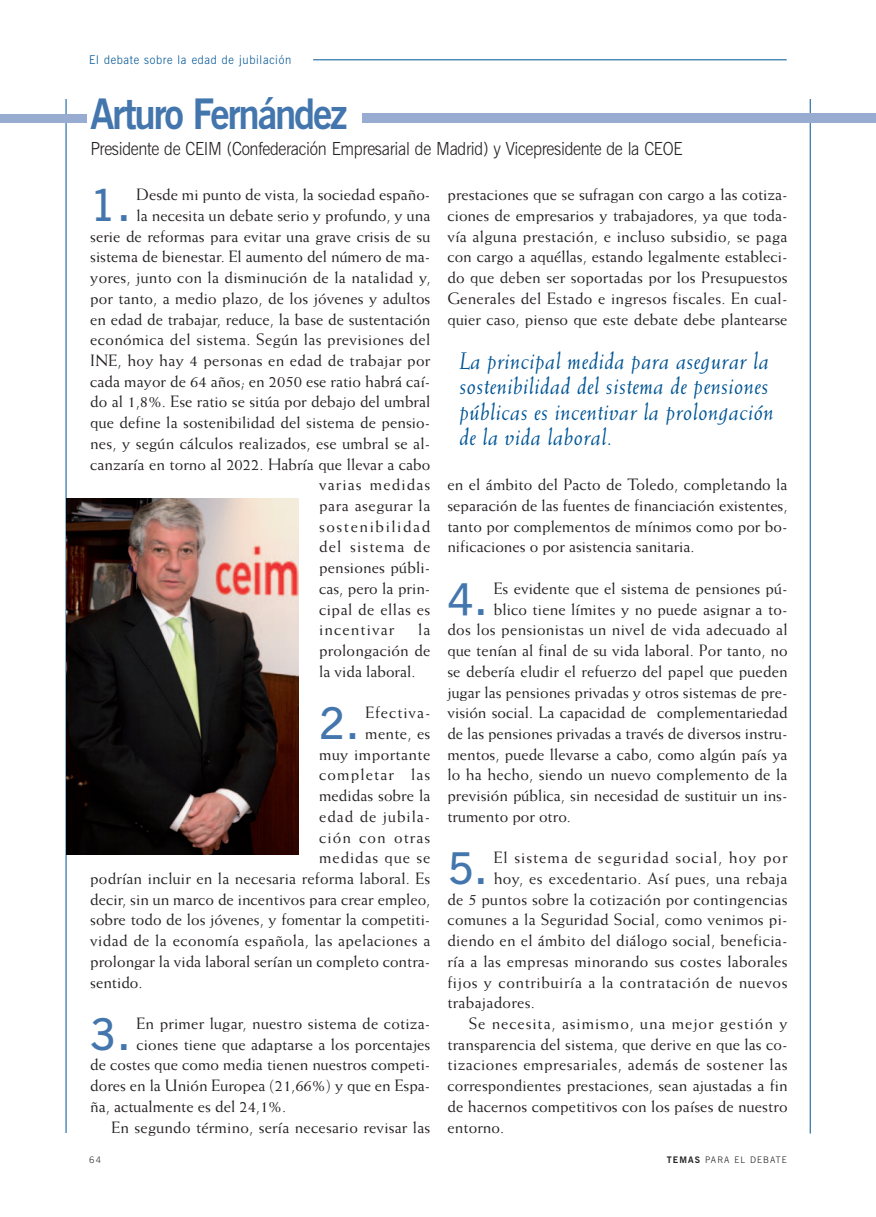
<style>
.page{position:relative;width:876px;height:1217px;background:#fff}
.page>*{position:absolute;margin:0;border:0;box-sizing:border-box;transform-origin:0 0}
.t1{font:600 43.8px "News Gothic BT";color:#4476ae}
.t2{font:700 42px "News Gothic BT";letter-spacing:-.06em;color:#4476ae;scale:.92 1}
.t3{font:italic 24px/25.5px "Weiss Std";letter-spacing:.015em;color:#005595}
.t4{font:300 18px "News Gothic BT";letter-spacing:-.02em;color:#231f20;scale:.92 1}
.t5{font:16.5px/20.7px "Weiss Std";letter-spacing:.005em;color:#231f20;text-align:justify}
.t6{font:16.5px "Weiss Std";letter-spacing:.055em;color:#231f20}
.t7{font:16.5px "Weiss Std";letter-spacing:.03em;color:#231f20}
.t8{font:16.5px "Weiss Std";letter-spacing:.065em;color:#231f20}
.t9{font:16.5px "Weiss Std";letter-spacing:.035em;color:#231f20}
.t10{font:16.5px "Weiss Std";letter-spacing:.095em;color:#231f20}
.t11{font:16.5px "Weiss Std";letter-spacing:.025em;color:#231f20}
.t12{font:16.5px "Weiss Std";letter-spacing:.05em;color:#231f20}
.t13{font:300 12px "News Gothic BT";letter-spacing:.06em;color:#005595;scale:.95 1}
.t14{font:300 9px "News Gothic BT";letter-spacing:.12em;color:#231f20}
.s1{font-size:47.25px}
.s2{font-weight:700}
</style>
<div class="page">
<hr style="left:313px;top:60px;width:474px;height:1px;background:#005595">
<div style="left:863px;top:114px;width:13px;height:9px;background:#97acd0"></div>
<hr style="left:66px;top:99px;width:1px;height:1033px;background:#005595">
<hr style="left:810px;top:99px;width:1px;height:1034px;background:#005595">
<div style="left:0;top:114px;width:86px;height:8px;background:#97acd0"></div>
<div style="left:362px;top:114px;width:501px;height:9px;background:#97acd0"></div>
<img style="left:66px;top:498px;width:232px;height:356px">
<p class="t13" style="left:89px;top:55px;width:214px">El debate sobre la edad de jubilación</p>
<h2 class="t2" style="left:91px;top:99px;width:281px">Arturo Fernández</h2>
<p class="t4" style="left:91px;top:141px;width:645px">Presidente de CEIM (Confederación Empresarial de Madrid) y Vicepresidente de la CEOE</p>
<h1 class="t1" style="left:90px;top:189px;width:42px">1<span class="s1">.</span></h1>
<p class="t5" style="left:137px;top:185px;width:295px">Desde mi punto de vista, la sociedad españo-</p>
<p class="t5" style="left:137px;top:206px;width:295px">la necesita un debate serio y profundo, y una</p>
<p class="t5" style="left:90px;top:227px;width:342px">serie de reformas para evitar una grave crisis de su</p>
<p class="t5" style="left:90px;top:247px;width:342px">sistema de bienestar. El aumento del número de ma-</p>
<p class="t5" style="left:90px;top:268px;width:342px">yores, junto con la disminución de la natalidad y,</p>
<p class="t5" style="left:90px;top:289px;width:342px">por tanto, a medio plazo, de los jóvenes y adultos</p>
<p class="t5" style="left:90px;top:310px;width:342px">en edad de trabajar, reduce, la base de sustentación</p>
<p class="t5" style="left:90px;top:330px;width:342px">económica del sistema. Según las previsiones del</p>
<p class="t5" style="left:90px;top:351px;width:342px">INE, hoy hay 4 personas en edad de trabajar por</p>
<p class="t5" style="left:90px;top:372px;width:342px">cada mayor de 64 años; en 2050 ese ratio habrá caí-</p>
<p class="t5" style="left:90px;top:392px;width:342px">do al 1,8%. Ese ratio se sitúa por debajo del umbral</p>
<p class="t5" style="left:90px;top:413px;width:342px">que define la sostenibilidad del sistema de pensio-</p>
<p class="t5" style="left:90px;top:434px;width:342px">nes, y según cálculos realizados, ese umbral se al-</p>
<p class="t5" style="left:90px;top:454px;width:342px">canzaría en torno al 2022. Habría que llevar a cabo</p>
<p class="t8" style="left:319px;top:478px;width:113px">varias medidas</p>
<p class="t7" style="left:319px;top:499px;width:113px">para asegurar la</p>
<p class="t10" style="left:319px;top:520px;width:113px">sostenibilidad</p>
<p class="t8" style="left:319px;top:540px;width:113px">del sistema de</p>
<p class="t5" style="left:319px;top:558px;width:113px">pensiones públi-</p>
<p class="t5" style="left:319px;top:579px;width:113px">cas, pero la prin-</p>
<p class="t7" style="left:319px;top:602px;width:113px">cipal de ellas es</p>
<p class="t8" style="left:319px;top:623px;width:77px">incentivar</p>
<p class="t5" style="left:319px;top:620px;width:113px;text-indent:99px">la prolongación de la vida laboral.</p>
<h1 class="t1" style="left:319px;top:707px;width:42px">2<span class="s1">.</span></h1>
<p class="t6" style="left:365px;top:706px;width:66px">Efectiva-</p>
<p class="t5" style="left:365px;top:724px;width:67px">mente, es</p>
<p class="t11" style="left:319px;top:747px;width:113px">muy importante</p>
<p class="t8" style="left:319px;top:768px;width:113px">completar las</p>
<p class="t5" style="left:319px;top:786px;width:113px">medidas sobre la</p>
<p class="t6" style="left:319px;top:809px;width:113px">edad de jubila-</p>
<p class="t8" style="left:319px;top:830px;width:113px">ción con otras</p>
<p class="t12" style="left:319px;top:851px;width:113px">medidas que se</p>
<p class="t5" style="left:90px;top:868px;width:342px">podrían incluir en la necesaria reforma laboral. Es</p>
<p class="t5" style="left:90px;top:889px;width:342px">decir, sin un marco de incentivos para crear empleo,</p>
<p class="t5" style="left:90px;top:910px;width:342px">sobre todo de los jóvenes, y fomentar la competiti-</p>
<p class="t5" style="left:90px;top:931px;width:342px">vidad de la economía española, las apelaciones a</p>
<p class="t5" style="left:90px;top:951px;width:342px">prolongar la vida laboral serían un completo contra-</p>
<p class="t5" style="left:90px;top:972px;width:54px">sentido.</p>
<h1 class="t1" style="left:90px;top:1017px;width:42px">3<span class="s1">.</span></h1>
<p class="t5" style="left:137px;top:1013px;width:295px">En primer lugar, nuestro sistema de cotiza-</p>
<p class="t5" style="left:137px;top:1034px;width:295px">ciones tiene que adaptarse a los porcentajes</p>
<p class="t5" style="left:90px;top:1055px;width:342px">de costes que como media tienen nuestros competi-</p>
<p class="t5" style="left:90px;top:1075px;width:342px">dores en la Unión Europea (21,66%) y que en Espa-</p>
<p class="t5" style="left:90px;top:1096px;width:197px">ña, actualmente es del 24,1%.</p>
<p class="t5" style="left:111px;top:1117px;width:320px">En segundo término, sería necesario revisar las</p>
<p class="t5" style="left:447px;top:185px;width:342px">prestaciones que se sufragan con cargo a las cotiza&shy;ciones de empresarios y trabajadores, ya que toda&shy;vía alguna prestación, e incluso subsidio, se paga con cargo a aquéllas, estando legalmente estableci&shy;do que deben ser soportadas por los Presupuestos Generales del Estado e ingresos fiscales. En cual&shy;quier caso, pienso que este debate debe plantearse</p>
<h3 class="t3" style="left:460px;top:349px;width:316px">La principal medida para asegurar la sostenibilidad del sistema de pensiones públicas es incentivar la prolongación de la vida laboral.</h3>
<p class="t5" style="left:447px;top:475px;width:342px">en el ámbito del Pacto de Toledo, completando la separación de las fuentes de financiación existentes, tanto por complementos de mínimos como por bo&shy;nificaciones o por asistencia sanitaria.</p>
<h1 class="t1" style="left:447px;top:582px;width:42px">4<span class="s1">.</span></h1>
<p class="t5" style="left:494px;top:579px;width:295px">Es evidente que el sistema de pensiones pú-</p>
<p class="t5" style="left:494px;top:599px;width:295px">blico tiene límites y no puede asignar a to-</p>
<p class="t5" style="left:447px;top:620px;width:342px">dos los pensionistas un nivel de vida adecuado al</p>
<p class="t5" style="left:447px;top:641px;width:342px">que tenían al final de su vida laboral. Por tanto, no</p>
<p class="t5" style="left:447px;top:661px;width:342px">se debería eludir el refuerzo del papel que pueden</p>
<p class="t5" style="left:447px;top:682px;width:342px">jugar las pensiones privadas y otros sistemas de pre-</p>
<p class="t5" style="left:447px;top:703px;width:342px">visión social. La capacidad de complementariedad</p>
<p class="t5" style="left:447px;top:724px;width:342px">de las pensiones privadas a través de diversos instru-</p>
<p class="t5" style="left:447px;top:744px;width:342px">mentos, puede llevarse a cabo, como algún país ya</p>
<p class="t5" style="left:447px;top:765px;width:342px">lo ha hecho, siendo un nuevo complemento de la</p>
<p class="t5" style="left:447px;top:786px;width:342px">previsión pública, sin necesidad de sustituir un ins-</p>
<p class="t5" style="left:447px;top:806px;width:125px">trumento por otro.</p>
<h1 class="t1" style="left:447px;top:852px;width:42px">5<span class="s1">.</span></h1>
<p class="t6" style="left:494px;top:851px;width:295px">El sistema de seguridad social, hoy por</p>
<p class="t5" style="left:494px;top:868px;width:295px">hoy, es excedentario. Así pues, una rebaja</p>
<p class="t5" style="left:447px;top:889px;width:342px">de 5 puntos sobre la cotización por contingencias</p>
<p class="t5" style="left:447px;top:910px;width:342px">comunes a la Seguridad Social, como venimos pi-</p>
<p class="t5" style="left:447px;top:931px;width:342px">diendo en el ámbito del diálogo social, beneficia-</p>
<p class="t5" style="left:447px;top:951px;width:342px">ría a las empresas minorando sus costes laborales</p>
<p class="t9" style="left:447px;top:975px;width:342px">fijos y contribuiría a la contratación de nuevos</p>
<p class="t5" style="left:447px;top:993px;width:89px">trabajadores.</p>
<p class="t6" style="left:469px;top:1016px;width:320px">Se necesita, asimismo, una mejor gestión y</p>
<p class="t5" style="left:447px;top:1034px;width:342px">transparencia del sistema, que derive en que las co-</p>
<p class="t7" style="left:447px;top:1058px;width:342px">tizaciones empresariales, además de sostener las</p>
<p class="t5" style="left:447px;top:1075px;width:342px">correspondientes prestaciones, sean ajustadas a fin</p>
<p class="t5" style="left:447px;top:1096px;width:342px">de hacernos competitivos con los países de nuestro</p>
<p class="t5" style="left:447px;top:1117px;width:58px">entorno.</p>
<p class="t14" style="left:89px;top:1156px;width:13px">64</p>
<p class="t14" style="left:667px;top:1156px;width:121px"><span class="s2">TEMAS</span> PARA EL DEBATE</p>
</div>
